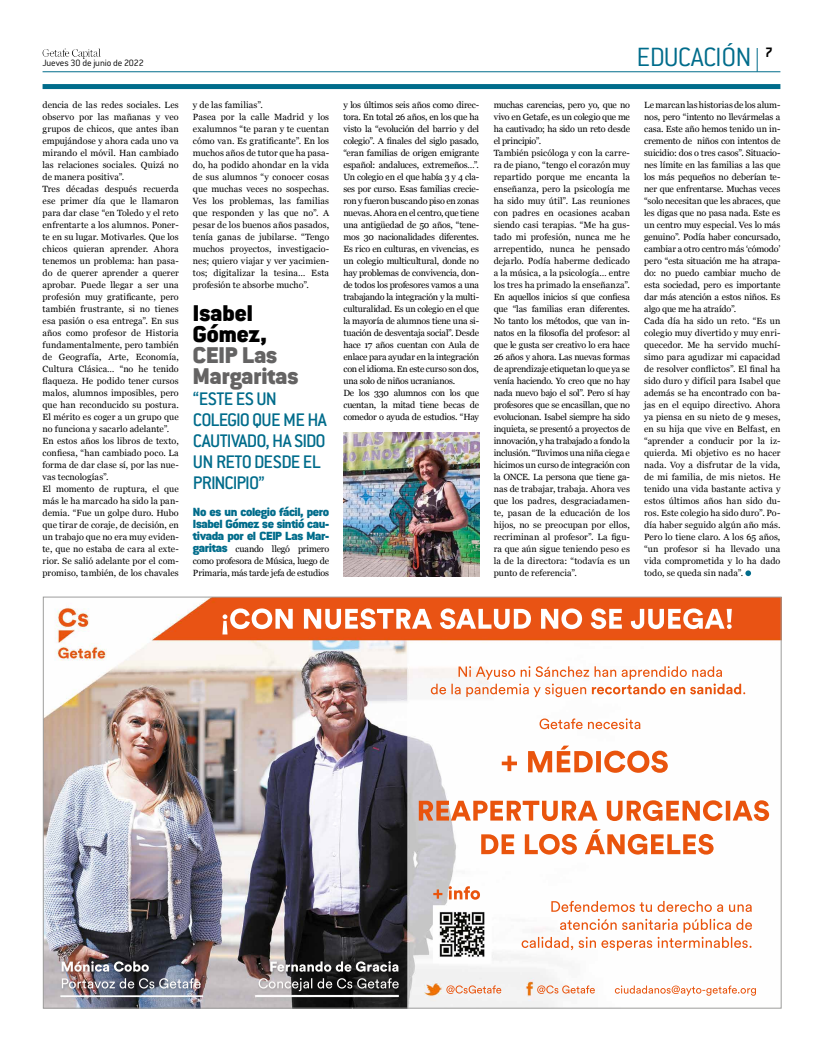
<style>
.page{position:relative;width:823px;height:1049px;background:#fff}
.page>*{position:absolute;margin:0;border:0;box-sizing:border-box;transform-origin:0 0}
.t1{font:300 29px "Conduit ITC Std";letter-spacing:-.025em;color:#006c8b}
.t2{font:900 25px/21px "Conduit ITC Std";color:#646363}
.t3{font:900 25px/21px "Conduit ITC Std";color:#000}
.t4{font:500 20px/21px "Conduit ITC Std";letter-spacing:-.04em;color:#006c8b}
.t5{font:700 15px "Conduit ITC Std";color:#000}
.t6{font:900 13px/12px "Conduit ITC Std";letter-spacing:-.03em;color:#006c8b;text-align:justify}
.t7{font:300 10px "Conduit ITC Std";letter-spacing:-.015em;color:#000}
.t8{font:9px/12px "Georgia";letter-spacing:-.005em;color:#000}
.s1{font-family:"Conduit ITC Std";font-weight:900;font-size:13px;color:#006c8b}
</style>
<div class="page">
<svg style="left:745px;top:570px;width:5px;height:6px"></svg>
<hr style="left:43px;top:72px;width:737px;height:1px;background:#006c8b">
<img style="left:43px;top:49px;width:58px;height:10px">
<div style="left:43px;top:84px;width:737px;height:5px;background:#006c8b"></div>
<svg style="left:756px;top:48px;width:1px;height:24px"></svg>
<img style="left:45px;top:598px;width:734px;height:409px">
<img style="left:343px;top:432px;width:136px;height:144px">
<p class="t7" style="left:43px;top:57px;width:103px">Jueves 30 de junio de 2022</p>
<p class="t8" style="left:43px;top:99px;width:138px">dencia de las redes sociales. Les observo por las mañanas y veo grupos de chicos, que antes iban empujándose y ahora cada uno va mirando el móvil. Han cambiado las relaciones sociales. Quizá no de manera positiva”.<br>Tres décadas después recuerda ese primer día que le llamaron para dar clase “en Toledo y el reto enfrentarte a los alumnos. Poner&shy;te en su lugar. Motivarles. Que los chicos quieran aprender. Ahora tenemos un problema: han pasa&shy;do de querer aprender a querer aprobar. Puede llegar a ser una profesión muy gratificante, pero también frustrante, si no tienes esa pasión o esa entrega”. En sus años como profesor de Historia fundamentalmente, pero también de Geografía, Arte, Economía,<br>Cultura Clásica… “no he tenido flaqueza. He podido tener cursos malos, alumnos imposibles, pero que han reconducido su postura.<br>El mérito es coger a un grupo que no funciona y sacarlo adelante”.<br>En estos años los libros de texto, confiesa, “han cambiado poco. La forma de dar clase sí, por las nue&shy;vas tecnologías”.<br>El momento de ruptura, el que más le ha marcado ha sido la pan&shy;demia. “Fue un golpe duro. Hubo que tirar de coraje, de decisión, en un trabajo que no era muy eviden&shy;te, que no estaba de cara al exte&shy;rior. Se salió adelante por el com&shy;promiso, también, de los chavales</p>
<p class="t8" style="left:193px;top:98px;width:138px">y de las familias”.<br>Pasea por la calle Madrid y los exalumnos “te paran y te cuentan cómo van. Es gratificante”. En los muchos años de tutor que ha pasa&shy;do, ha podido ahondar en la vida de sus alumnos “y conocer cosas que muchas veces no sospechas.<br>Ves los problemas, las familias que responden y las que no”. A pesar de los buenos años pasados, tenía ganas de jubilarse. “Tengo muchos proyectos, investigacio&shy;nes; quiero viajar y ver yacimien&shy;tos; digitalizar la tesina… Esta profesión te absorbe mucho”.</p>
<h2 class="t3" style="left:193px;top:303px;width:75px">Isabel<br>Gómez,</h2>
<h2 class="t2" style="left:193px;top:345px;width:107px">CEIP Las<br>Margaritas</h2>
<h3 class="t4" style="left:193px;top:388px;width:135px">“ESTE ES UN<br>COLEGIO QUE ME HA<br>CAUTIVADO, HA SIDO<br>UN RETO DESDE EL<br>PRINCIPIO”</h3>
<h3 class="t6" style="left:193px;top:506px;width:138px">No es un colegio fácil, pero Isabel Gómez se sintió cau&shy;tivada por el CEIP Las Mar-</h3>
<p class="t8" style="left:193px;top:543px;width:138px;text-align:justify"><span class="s1">garitas</span> cuando llegó primero como profesora de Música, luego de Primaria, más tarde jefa de estudios</p>
<h1 class="t1" style="left:636px;top:40px;width:117px">EDUCACIÓN</h1>
<h3 class="t5" style="left:764px;top:44px;width:9px">7</h3>
<p class="t8" style="left:343px;top:99px;width:137px">y los últimos seis años como direc&shy;tora. En total 26 años, en los que ha visto la “evolución del barrio y del colegio”. A finales del siglo pasado, “eran familias de origen emigrante español: andaluces, extremeños…”.<br>Un colegio en el que había 3 y 4 cla&shy;ses por curso. Esas familias crecie&shy;ron y fueron buscando piso en zonas nuevas. Ahora en el centro, que tiene una antigüedad de 50 años, “tene&shy;mos 30 nacionalidades diferentes.<br>Es rico en culturas, en vivencias, es un colegio multicultural, donde no hay problemas de convivencia, don&shy;de todos los profesores vamos a una trabajando la integración y la multi&shy;culturalidad. Es un colegio en el que la mayoría de alumnos tiene una si&shy;tuación de desventaja social”. Desde hace 17 años cuentan con Aula de enlace para ayudar en la integración con el idioma. En este curso son dos, una solo de niños ucranianos.<br>De los 330 alumnos con los que cuentan, la mitad tiene becas de comedor o ayuda de estudios. “Hay</p>
<p class="t8" style="left:493px;top:98px;width:138px">muchas carencias, pero yo, que no vivo en Getafe, es un colegio que me ha cautivado; ha sido un reto desde el principio”.<br>También psicóloga y con la carre&shy;ra de piano, “tengo el corazón muy repartido porque me encanta la enseñanza, pero la psicología me ha sido muy útil”. Las reuniones con padres en ocasiones acaban siendo casi terapias. “Me ha gus&shy;tado mi profesión, nunca me he arrepentido, nunca he pensado dejarlo. Podía haberme dedicado a la música, a la psicología… entre los tres ha primado la enseñanza”.<br>En aquellos inicios sí que confiesa que “las familias eran diferentes.<br>No tanto los métodos, que van in&shy;natos en la filosofía del profesor: al que le gusta ser creativo lo era hace<br>26 años y ahora. Las nuevas formas de aprendizaje etiquetan lo que ya se venía haciendo. Yo creo que no hay nada nuevo bajo el sol”. Pero sí hay profesores que se encasillan, que no evolucionan. Isabel siempre ha sido inquieta, se presentó a proyectos de innovación, y ha trabajado a fondo la inclusión. “Tuvimos una niña ciega e hicimos un curso de integración con la ONCE. La persona que tiene ga&shy;nas de trabajar, trabaja. Ahora ves que los padres, desgraciadamen&shy;te, pasan de la educación de los hijos, no se preocupan por ellos, recriminan al profesor”. La figu&shy;ra que aún sigue teniendo peso es la de la directora: “todavía es un punto de referencia”.</p>
<p class="t8" style="left:643px;top:98px;width:138px">Le marcan las historias de los alum&shy;nos, pero “intento no llevármelas a casa. Este año hemos tenido un in&shy;cremento de niños con intentos de suicidio: dos o tres casos”. Situacio&shy;nes límite en las familias a las que los más pequeños no deberían te&shy;ner que enfrentarse. Muchas veces “solo necesitan que les abraces, que les digas que no pasa nada. Este es un centro muy especial. Ves lo más genuino”. Podía haber concursado, cambiar a otro centro más ‘cómodo’ pero “esta situación me ha atrapa&shy;do: no puedo cambiar mucho de esta sociedad, pero es importante dar más atención a estos niños. Es algo que me ha atraído”.<br>Cada día ha sido un reto. “Es un colegio muy divertido y muy enri&shy;quecedor. Me ha servido muchí&shy;simo para agudizar mi capacidad de resolver conflictos”. El final ha sido duro y difícil para Isabel que además se ha encontrado con ba&shy;jas en el equipo directivo. Ahora ya piensa en su nieto de 9 meses, en su hija que vive en Belfast, en “aprender a conducir por la iz&shy;quierda. Mi objetivo es no hacer nada. Voy a disfrutar de la vida, de mi familia, de mis nietos. He tenido una vida bastante activa y estos últimos años han sido du&shy;ros. Este colegio ha sido duro”. Po&shy;día haber seguido algún año más.<br>Pero lo tiene claro. A los 65 años, “un profesor si ha llevado una vida comprometida y lo ha dado todo, se queda sin nada”.</p>
</div>
